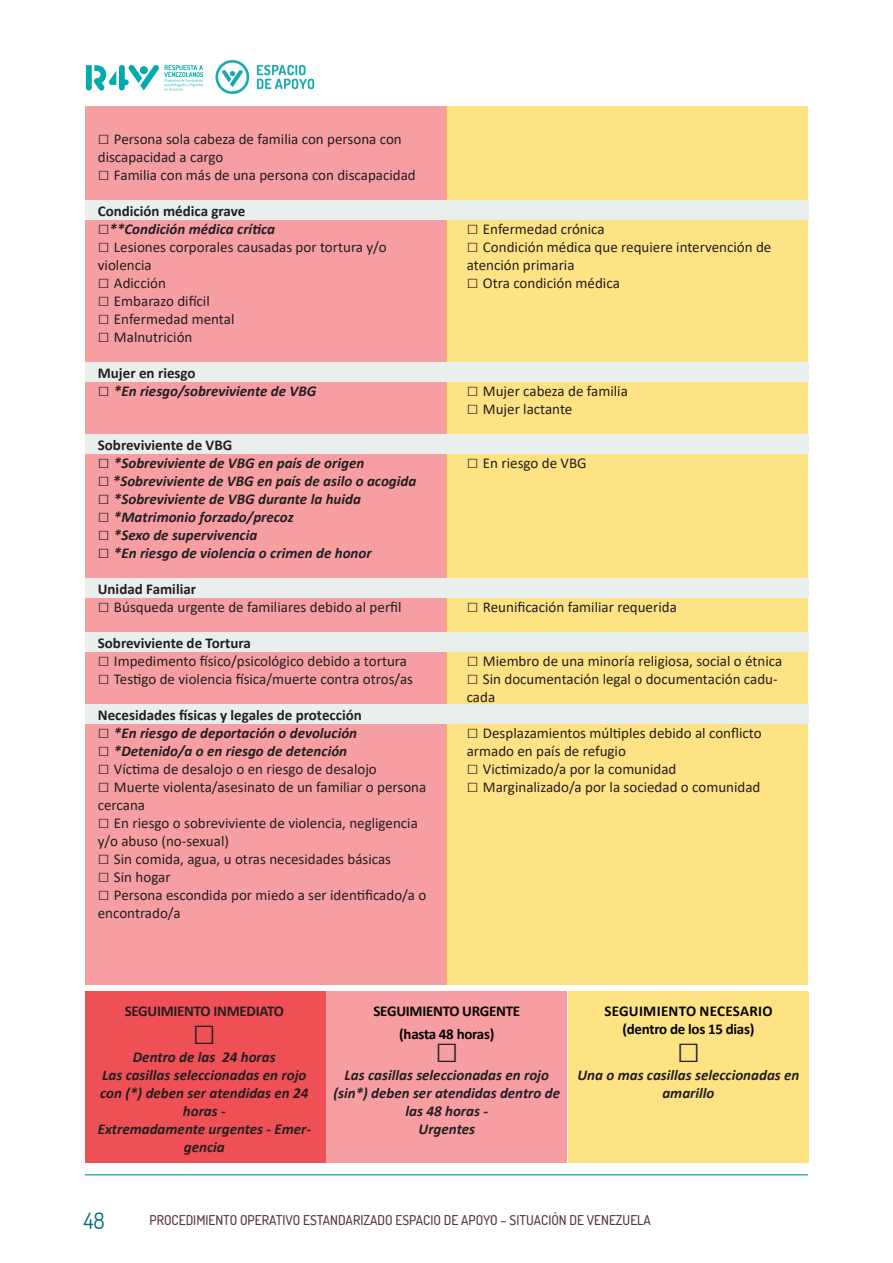
<style>
.page{position:relative;width:893px;height:1263px;background:#fff}
.page>*{position:absolute;margin:0;border:0;box-sizing:border-box;transform-origin:0 0}
.Body_left{font:39px "Calibri";color:#231f20}
.t1{font:22.5px "Dosis";color:#006f78}
.Body_left-2{font:15px/18px "Calibri";color:#231f20}
.Body_left-3{font:italic 700 15px/18px "Calibri";color:#231f20;text-align:center}
.Body_left_GREY{font:700 15px "Calibri";color:#231f20}
.Annex_table_headline{font:700 15px/18px "Calibri";letter-spacing:.005em;color:#040503;text-align:center}
.Annex_table_headline-2{font:700 15px "Calibri";letter-spacing:-.02em;color:#040503}
.Annex_table_headline-3{font:700 15px "Calibri";letter-spacing:-.02em;color:#231f20}
.t2{font:500 13.5px "Dosis";color:#573148}
.s1{font-size:19.5px}
.s2{font-weight:400;font-style:normal;font-size:19.5px}
</style>
<div class="page">
<hr style="left:85px;top:1174px;width:723px;height:1px;background:#00aaad">
<div style="left:85px;top:106px;width:361px;height:879px;background:#f69ea1"></div>
<div style="left:446px;top:106px;width:362px;height:879px;background:#fee385"></div>
<div style="left:85px;top:200px;width:723px;height:20px;background:#e9efec"></div>
<div style="left:85px;top:362px;width:723px;height:20px;background:#e9efec"></div>
<div style="left:85px;top:434px;width:723px;height:20px;background:#e9efec"></div>
<div style="left:85px;top:578px;width:723px;height:20px;background:#e9efec"></div>
<div style="left:85px;top:632px;width:723px;height:20px;background:#e9efec"></div>
<div style="left:85px;top:704px;width:723px;height:20px;background:#e9efec"></div>
<div style="left:85px;top:992px;width:240px;height:171px;background:#ef5056"></div>
<div style="left:327px;top:992px;width:240px;height:171px;background:#f69ea1"></div>
<div style="left:568px;top:992px;width:241px;height:171px;background:#fee385"></div>
<img style="left:215px;top:60px;width:100px;height:34px">
<svg style="left:86px;top:65px;width:117px;height:26px"></svg>
<p class="Body_left-2" style="left:98px;top:130px;width:305px"><span class="s1">□</span> Persona sola cabeza de familia con persona con discapacidad a cargo</p>
<p class="Body_left-2" style="left:98px;top:166px;width:319px"><span class="s1">□</span> Familia con más de una persona con discapacidad</p>
<p class="Body_left_GREY" style="left:98px;top:200px;width:149px">Condición médica grave</p>
<p class="Body_left-3" style="left:98px;top:220px;width:179px"><span class="s2">□</span>**Condición médica crítica</p>
<p class="Body_left-2" style="left:98px;top:238px;width:290px"><span class="s1">□</span> Lesiones corporales causadas por tortura y/o violencia</p>
<p class="Body_left-2" style="left:98px;top:274px;width:70px"><span class="s1">□</span> Adicción</p>
<p class="Body_left-2" style="left:98px;top:292px;width:114px"><span class="s1">□</span> Embarazo difícil</p>
<p class="Body_left-2" style="left:98px;top:310px;width:138px"><span class="s1">□</span> Enfermedad mental</p>
<p class="Body_left-2" style="left:98px;top:328px;width:96px"><span class="s1">□</span> Malnutrición</p>
<p class="Body_left_GREY" style="left:98px;top:362px;width:99px">Mujer en riesgo</p>
<p class="Body_left-3" style="left:98px;top:382px;width:220px"><span class="s2">□</span> *En riesgo/sobreviviente de VBG</p>
<p class="Body_left_GREY" style="left:98px;top:434px;width:136px">Sobreviviente de VBG</p>
<p class="Body_left-3" style="left:98px;top:454px;width:268px"><span class="s2">□</span> *Sobreviviente de VBG en país de origen</p>
<p class="Body_left-3" style="left:98px;top:472px;width:320px"><span class="s2">□</span> *Sobreviviente de VBG en país de asilo o acogida</p>
<p class="Body_left-3" style="left:98px;top:490px;width:265px"><span class="s2">□</span> *Sobreviviente de VBG durante la huida</p>
<p class="Body_left-3" style="left:98px;top:508px;width:197px"><span class="s2">□</span> *Matrimonio forzado/precoz</p>
<p class="Body_left-3" style="left:98px;top:526px;width:161px"><span class="s2">□</span> *Sexo de supervivencia</p>
<p class="Body_left-3" style="left:98px;top:544px;width:275px"><span class="s2">□</span> *En riesgo de violencia o crimen de honor</p>
<p class="Body_left_GREY" style="left:98px;top:578px;width:100px">Unidad Familiar</p>
<p class="Body_left-2" style="left:98px;top:598px;width:305px"><span class="s1">□</span> Búsqueda urgente de familiares debido al perfil</p>
<p class="Body_left_GREY" style="left:98px;top:632px;width:155px">Sobreviviente de Tortura</p>
<p class="Body_left-2" style="left:98px;top:652px;width:311px"><span class="s1">□</span> Impedimento físico/psicológico debido a tortura</p>
<p class="Body_left-2" style="left:98px;top:670px;width:317px"><span class="s1">□</span> Testigo de violencia física/muerte contra otros/as</p>
<p class="Body_left_GREY" style="left:98px;top:704px;width:266px">Necesidades físicas y legales de protección</p>
<p class="Body_left-3" style="left:98px;top:724px;width:261px"><span class="s2">□</span> *En riesgo de deportación o devolución</p>
<p class="Body_left-3" style="left:98px;top:742px;width:251px"><span class="s2">□</span> *Detenido/a o en riesgo de detención</p>
<p class="Body_left-2" style="left:98px;top:760px;width:281px"><span class="s1">□</span> Víctima de desalojo o en riesgo de desalojo</p>
<p class="Body_left-2" style="left:98px;top:778px;width:330px"><span class="s1">□</span> Muerte violenta/asesinato de un familiar o persona cercana</p>
<p class="Body_left-2" style="left:98px;top:814px;width:322px"><span class="s1">□</span> En riesgo o sobreviviente de violencia, negligencia y/o abuso (no-sexual)</p>
<p class="Body_left-2" style="left:98px;top:850px;width:295px"><span class="s1">□</span> Sin comida, agua, u otras necesidades básicas</p>
<p class="Body_left-2" style="left:98px;top:868px;width:74px"><span class="s1">□</span> Sin hogar</p>
<p class="Body_left-2" style="left:98px;top:886px;width:330px"><span class="s1">□</span> Persona escondida por miedo a ser identificado/a o encontrado/a</p>
<p class="Body_left-2" style="left:467px;top:220px;width:139px"><span class="s1">□</span> Enfermedad crónica</p>
<p class="Body_left-2" style="left:467px;top:238px;width:306px"><span class="s1">□</span> Condición médica que requiere intervención de atención primaria</p>
<p class="Body_left-2" style="left:467px;top:274px;width:155px"><span class="s1">□</span> Otra condición médica</p>
<p class="Body_left-2" style="left:467px;top:382px;width:163px"><span class="s1">□</span> Mujer cabeza de familia</p>
<p class="Body_left-2" style="left:467px;top:400px;width:107px"><span class="s1">□</span> Mujer lactante</p>
<p class="Body_left-2" style="left:467px;top:454px;width:121px"><span class="s1">□</span> En riesgo de VBG</p>
<p class="Body_left-2" style="left:467px;top:598px;width:212px"><span class="s1">□</span> Reunificación familiar requerida</p>
<p class="Body_left-2" style="left:467px;top:652px;width:317px"><span class="s1">□</span> Miembro de una minoría religiosa, social o étnica</p>
<p class="Body_left-2" style="left:467px;top:670px;width:312px"><span class="s1">□</span> Sin documentación legal o documentación cadu&shy;cada</p>
<p class="Body_left-2" style="left:467px;top:724px;width:296px"><span class="s1">□</span> Desplazamientos múltiples debido al conflicto armado en país de refugio</p>
<p class="Body_left-2" style="left:467px;top:760px;width:211px"><span class="s1">□</span> Victimizado/a por la comunidad</p>
<p class="Body_left-2" style="left:467px;top:778px;width:295px"><span class="s1">□</span> Marginalizado/a por la sociedad o comunidad</p>
<p class="Annex_table_headline-3" style="left:125px;top:1001px;width:161px">SEGUIMIENTO INMEDIATO</p>
<p class="Annex_table_headline-2" style="left:373px;top:1001px;width:148px">SEGUIMIENTO URGENTE</p>
<p class="Annex_table_headline-2" style="left:399px;top:1023px;width:97px">(hasta 48 horas)</p>
<p class="Body_left" style="left:193px;top:1004px;width:25px">□</p>
<p class="Body_left-3" style="left:133px;top:1048px;width:144px">Dentro de las 24 horas</p>
<p class="Body_left-3" style="left:100px;top:1066px;width:210px">Las casillas seleccionadas en rojo con (*) deben ser atendidas en 24 horas -</p>
<p class="Body_left-3" style="left:98px;top:1120px;width:215px">Extremadamente urgentes - Emer&shy;gencia</p>
<p class="Body_left" style="left:435px;top:1022px;width:25px">□</p>
<p class="Body_left-3" style="left:333px;top:1066px;width:228px">Las casillas seleccionadas en rojo (sin*) deben ser atendidas dentro de las 48 horas -</p>
<p class="Body_left-3" style="left:419px;top:1120px;width:58px">Urgentes</p>
<p class="Annex_table_headline" style="left:604px;top:1002px;width:170px">SEGUIMIENTO NECESARIO (dentro de los 15 dias)</p>
<p class="Body_left" style="left:677px;top:1022px;width:25px">□</p>
<p class="Body_left-3" style="left:577px;top:1066px;width:224px">Una o mas casillas seleccionadas en amarillo</p>
<h2 class="t1" style="left:83px;top:1206px;width:23px">48</h2>
<p class="t2" style="left:149px;top:1211px;width:503px">PROCEDIMIENTO OPERATIVO ESTANDARIZADO ESPACIO DE APOYO – SITUACIÓN DE VENEZUELA</p>
</div>
